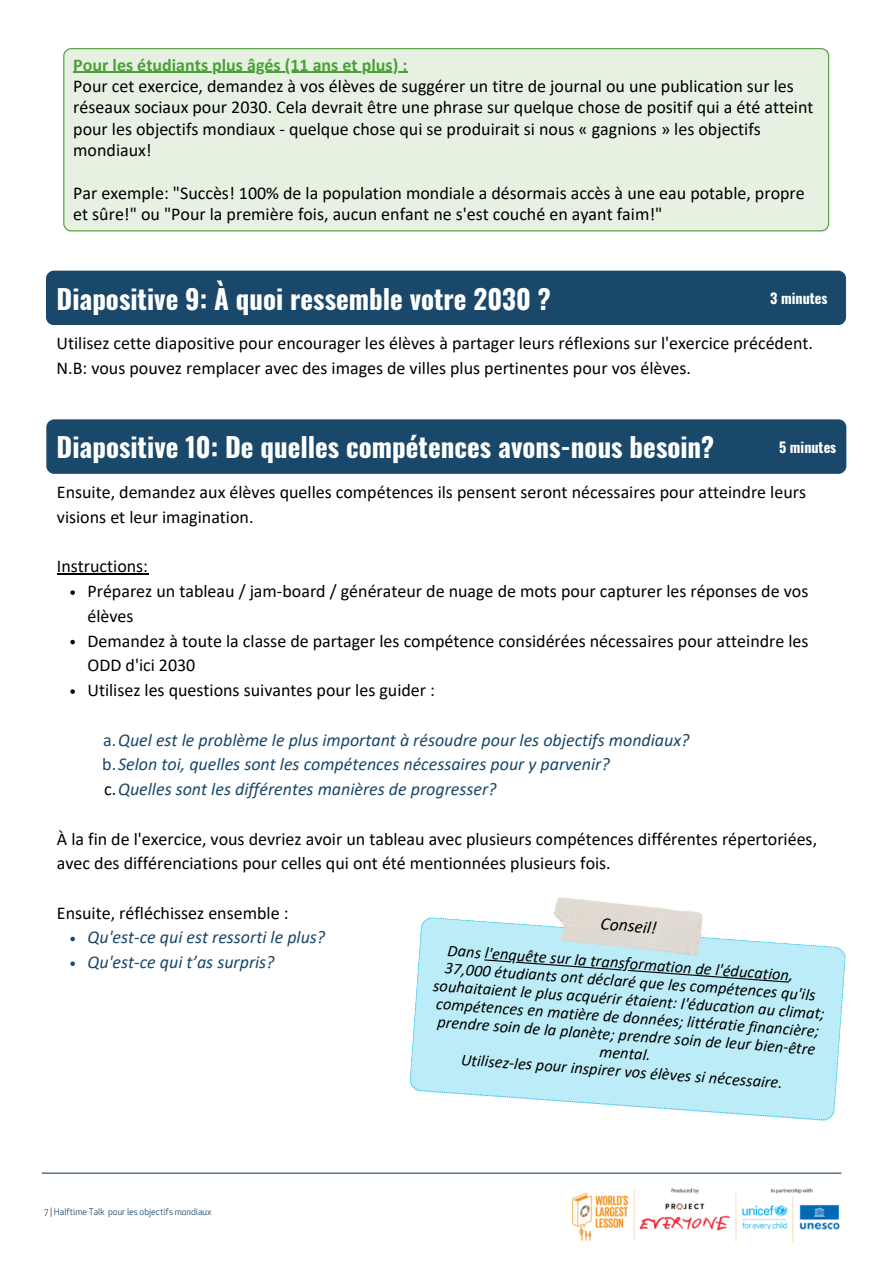
<style>
.page{position:relative;width:893px;height:1264px;background:#fff}
.page>*{position:absolute;margin:0;border:0;box-sizing:border-box;transform-origin:0 0}
.t1{font:700 27px "Oswald";color:#fff}
.t2{font:700 21.3px "Oswald";color:#fff}
.t3{font:18px/21.3px "Calibri";color:#000}
.t4{font:italic 18px "Calibri";color:#19486a}
.t5{font:700 18px "Calibri";color:#4c9f38}
.t6{font:italic 17.55px "Calibri";color:#000}
.t7{font:italic 16.5px "Calibri";color:#000}
.t8{font:700 14.1px "Oswald";color:#fff}
.t9{font:9px "Apex New";color:#19486a}
.s1{font-style:normal}
.s2{font-style:normal;color:#000}
</style>
<div class="page">
<hr style="left:42px;top:1172px;width:799px;height:1px;background:#19486a">
<img style="left:572px;top:1188px;width:268px;height:53px">
<div style="left:63px;top:48px;width:766px;height:183px;background:#e6f1e2"></div>
<hr style="left:73px;top:72px;width:335px;height:1px;background:#4c9f38">
<div style="left:46px;top:271px;width:800px;height:54px;background:#19486a;border-radius:8px"></div>
<svg style="left:70px;top:590px;width:5px;height:5px"></svg>
<svg style="left:70px;top:640px;width:5px;height:4px"></svg>
<svg style="left:70px;top:689px;width:5px;height:4px"></svg>
<svg style="left:70px;top:936px;width:5px;height:5px"></svg>
<svg style="left:70px;top:961px;width:5px;height:5px"></svg>
<hr style="left:57px;top:573px;width:91px;height:1px;background:#000">
<svg style="left:409px;top:917px;width:436px;height:203px;fill:#bcecf8"></svg>
<svg style="left:484px;top:959px;width:304px;height:23px;background:#b3e0ec"></svg>
<img style="left:550px;top:897px;width:157px;height:62px">
<div style="left:46px;top:419px;width:800px;height:55px;background:#19486a;border-radius:8px"></div>
<p class="t5" style="left:73px;top:57px;width:335px">Pour les étudiants plus âgés (11 ans et plus) :</p>
<p class="t3" style="left:73px;top:77px;width:741px">Pour cet exercice, demandez à vos élèves de suggérer un titre de journal ou une publication sur les réseaux sociaux pour 2030. Cela devrait être une phrase sur quelque chose de positif qui a été atteint pour les objectifs mondiaux - quelque chose qui se produirait si nous « gagnions » les objectifs mondiaux!</p>
<p class="t3" style="left:73px;top:183px;width:733px">Par exemple: "Succès! 100% de la population mondiale a désormais accès à une eau potable, propre et sûre!" ou "Pour la première fois, aucun enfant ne s'est couché en ayant faim!"</p>
<p class="t1" style="left:57px;top:277px;width:496px">Diapositive 9: À quoi ressemble votre 2030 ?</p>
<p class="t8" style="left:770px;top:287px;width:59px">3 minutes</p>
<p class="t3" style="left:57px;top:334px;width:757px">Utilisez cette diapositive pour encourager les élèves à partager leurs réflexions sur l'exercice précédent.</p>
<p class="t3" style="left:57px;top:359px;width:636px">N.B: vous pouvez remplacer avec des images de villes plus pertinentes pour vos élèves.</p>
<p class="t2" style="left:57px;top:427px;width:660px">Diapositive 9 : De quelles compétences avons-nous besoin pour y parvenir ?</p>
<p class="t8" style="left:779px;top:436px;width:59px">5 minutes</p>
<p class="t1" style="left:57px;top:426px;width:659px">Diapositive 10: De quelles compétences avons-nous besoin?</p>
<p class="t3" style="left:57px;top:481px;width:750px;line-height:24.8px">Ensuite, demandez aux élèves quelles compétences ils pensent seront nécessaires pour atteindre leurs visions et leur imagination.</p>
<p class="t3" style="left:57px;top:557px;width:93px">Instructions:</p>
<p class="t3" style="left:87px;top:580px;width:722px;line-height:24.8px">Préparez un tableau / jam-board / générateur de nuage de mots pour capturer les réponses de vos élèves</p>
<p class="t3" style="left:87px;top:629px;width:722px;line-height:24.8px">Demandez à toute la classe de partager les compétence considérées nécessaires pour atteindre les<br>ODD d'ici 2030</p>
<p class="t3" style="left:87px;top:681px;width:349px">Utilisez les questions suivantes pour les guider :</p>
<p class="t4" style="left:103px;top:732px;width:588px"><span class="s1">a.</span>Quel est le problème le plus important à résoudre pour les objectifs mondiaux?</p>
<p class="t4" style="left:102px;top:756px;width:509px"><span class="s1">b.</span>Selon toi, quelles sont les compétences nécessaires pour y parvenir?</p>
<p class="t4" style="left:104px;top:781px;width:394px"><span class="s2">c.</span>Quelles sont les différentes manières de progresser?</p>
<p class="t3" style="left:57px;top:827px;width:761px;line-height:24.8px">À la fin de l'exercice, vous devriez avoir un tableau avec plusieurs compétences différentes répertoriées, avec des différenciations pour celles qui ont été mentionnées plusieurs fois.</p>
<p class="t3" style="left:57px;top:903px;width:233px">Ensuite, réfléchissez ensemble :</p>
<p class="t7" style="left:448px;top:943px;width:348px;rotate:4deg">Dans l'enquête sur la transformation de l'éducation,</p>
<p class="t6" style="left:601px;top:915px;width:58px;rotate:5deg">Conseil!</p>
<p class="t4" style="left:87px;top:930px;width:239px">Qu'est-ce qui est ressorti le plus?</p>
<p class="t4" style="left:87px;top:954px;width:189px">Qu'est-ce qui t’as surpris?</p>
<p class="t7" style="left:445px;top:961px;width:373px;rotate:4deg">37,000 étudiants ont déclaré que les compétences qu'ils</p>
<p class="t7" style="left:433px;top:978px;width:394px;rotate:4deg">souhaitaient le plus acquérir étaient: l'éducation au climat;</p>
<p class="t7" style="left:436px;top:997px;width:385px;rotate:4deg">compétences en matière de données; littératie financière;</p>
<p class="t7" style="left:438px;top:1015px;width:380px;rotate:4deg">prendre soin de la planète; prendre soin de leur bien-être</p>
<p class="t7" style="left:600px;top:1044px;width:53px;rotate:4deg">mental.</p>
<p class="t7" style="left:461px;top:1052px;width:324px;rotate:4deg">Utilisez-les pour inspirer vos élèves si nécessaire.</p>
<p class="t9" style="left:45px;top:1208px;width:168px">7 | Halftime Talk pour les objectifs mondiaux</p>
</div>
